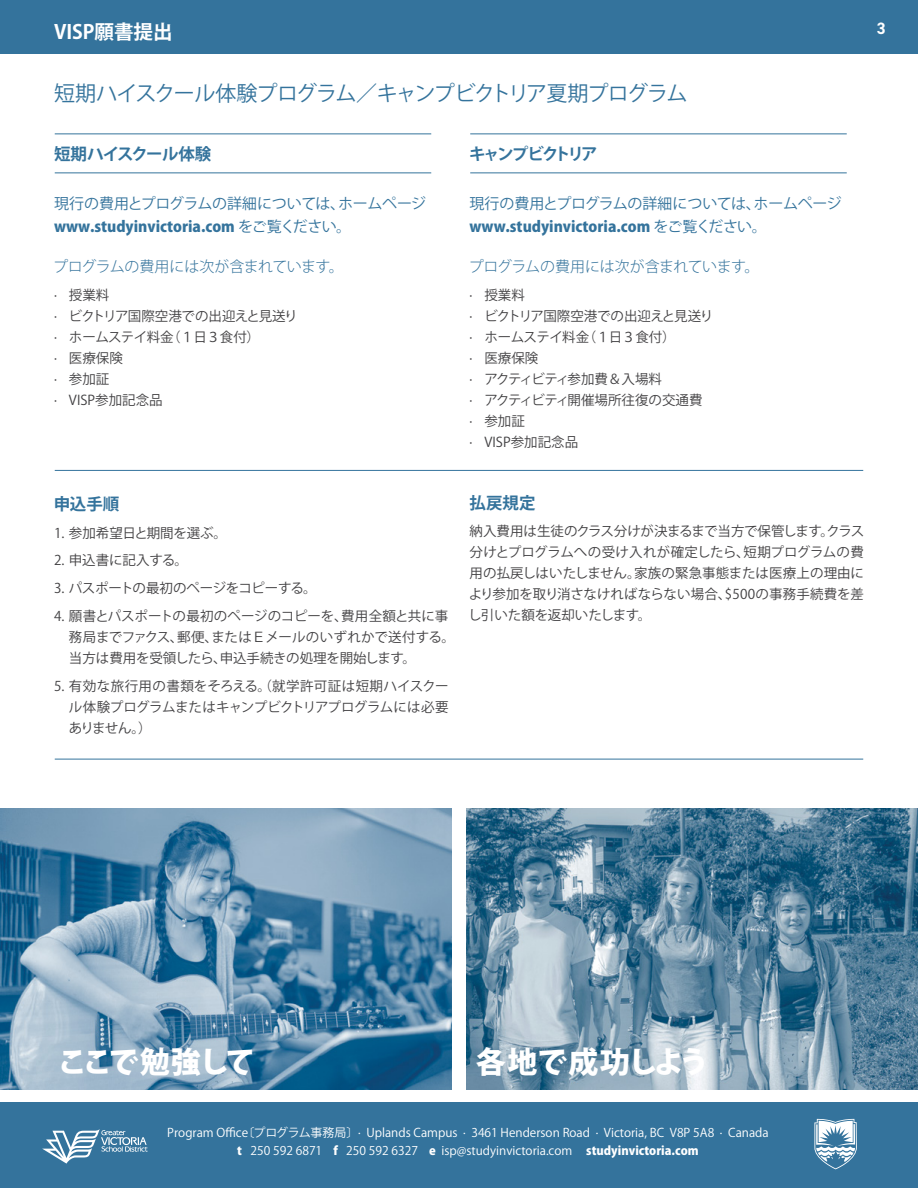
<style>
.page{position:relative;width:918px;height:1188px;background:#fff}
.page>*{position:absolute;margin:0;border:0;box-sizing:border-box;transform-origin:0 0}
.t1{font:800 30px "Koz Go Pro";letter-spacing:-.01em;color:#fff}
.t2{font:800 30px "Koz Go Pro";letter-spacing:-.1em;color:#fff}
.t3{font:21px "Koz Go Pro";letter-spacing:-.05em;color:#34739c}
.t4{font:700 19.5px "Koz Go Pro";color:#fff}
.t5{font:700 16.5px "Koz Go Pro";letter-spacing:-.04em;color:#34739c}
.t6{font:700 16.5px "Koz Go Pro";letter-spacing:-.15em;color:#34739c}
.t7{font:700 16.5px "DIN2014";color:#fff}
.t8{font:15px/22.5px "Koz Go Pro";letter-spacing:-.02em;color:#34739c}
.t9{font:300 15px "Koz Go Pro";letter-spacing:-.03em;color:#34739c}
.t10{font:13.5px/21px "Koz Go Pro";letter-spacing:-.005em;color:#414042}
.t11{font:13.5px "Koz Go Pro";letter-spacing:-.03em;color:#414042}
.t12{font:12px/18px "Koz Go Pro";color:#fff;text-align:center}
.s1{font-weight:800}
</style>
<div class="page">
<div style="left:0;top:0;width:918px;height:54px;background:#34739c"></div>
<hr style="left:55px;top:470px;width:808px;height:1px;background:#34739c">
<hr style="left:55px;top:759px;width:808px;height:1px;background:#34739c">
<hr style="left:55px;top:172px;width:376px;height:1px;background:#34739c">
<hr style="left:55px;top:134px;width:376px;height:1px;background:#34739c">
<hr style="left:470px;top:134px;width:377px;height:1px;background:#34739c">
<hr style="left:470px;top:172px;width:377px;height:1px;background:#34739c">
<img style="left:0;top:809px;width:452px;height:281px">
<img style="left:466px;top:809px;width:452px;height:281px">
<div style="left:0;top:1103px;width:918px;height:85px;background:#34739c"></div>
<svg style="left:814px;top:1119px;width:43px;height:50px"></svg>
<svg style="left:42px;top:1129px;width:106px;height:35px"></svg>
<h3 class="t4" style="left:54px;top:19px;width:120px">VISP願書提出</h3>
<h2 class="t3" style="left:54px;top:80px;width:635px">短期ハイスクール体験プログラム／キャンプビクトリア夏期プログラム</h2>
<p class="t5" style="left:54px;top:143px;width:159px">短期ハイスクール体験</p>
<p class="t8" style="left:54px;top:193px;width:374px">現行の費用とプログラムの詳細については、ホームページ<span class="s1">www.studyinvictoria.com</span> をご覧ください。</p>
<p class="t9" style="left:53px;top:257px;width:292px">プログラムの費用には次が含まれています。</p>
<p class="t10" style="left:54px;top:285px;width:245px">· 授業料<br>· ビクトリア国際空港での出迎えと見送り· ホームステイ料金（１日３食付）<br>· 医療保険<br>· 参加証<br>· VISP参加記念品</p>
<p class="t6" style="left:469px;top:143px;width:130px">キャンプビクトリア</p>
<p class="t8" style="left:470px;top:193px;width:374px">現行の費用とプログラムの詳細については、ホームページ<span class="s1">www.studyinvictoria.com</span> をご覧ください。</p>
<p class="t9" style="left:469px;top:257px;width:292px">プログラムの費用には次が含まれています。</p>
<p class="t10" style="left:470px;top:285px;width:245px">· 授業料<br>· ビクトリア国際空港での出迎えと見送り· ホームステイ料金（１日３食付）<br>· 医療保険<br>· アクティビティ参加費＆入場料<br>· アクティビティ開催場所往復の交通費<br>· 参加証<br>· VISP参加記念品</p>
<p class="t7" style="left:877px;top:18px;width:10px">3</p>
<p class="t5" style="left:54px;top:493px;width:67px">申込手順</p>
<p class="t10" style="left:54px;top:523px;width:175px">1. 参加希望日と期間を選ぶ。</p>
<p class="t10" style="left:54px;top:550px;width:136px">2. 申込書に記入する。</p>
<p class="t11" style="left:54px;top:579px;width:264px">3. パスポートの最初のページをコピーする。</p>
<p class="t10" style="left:69px;top:606px;width:387px;text-indent:-15px">4. 願書とパスポートの最初のページのコピーを、費用全額と共に事務局までファクス、郵便、またはＥメールのいずれかで送付する。当方は費用を受領したら、申込手続きの処理を開始します。</p>
<p class="t10" style="left:69px;top:676px;width:381px;text-align:justify;text-indent:-15px">5. 有効な旅行用の書類をそろえる。（就学許可証は短期ハイスクール体験プログラムまたはキャンプビクトリアプログラムには必要ありません。）</p>
<p class="t5" style="left:470px;top:492px;width:67px">払戻規定</p>
<p class="t10" style="left:468px;top:521px;width:398px;text-align:justify">納入費用は生徒のクラス分けが決まるまで当方で保管します。クラス分けとプログラムへの受け入れが確定したら、短期プログラムの費用の払戻しはいたしません。家族の緊急事態または医療上の理由により参加を取り消さなければならない場合、$500の事務手続費を差し引いた額を返却いたします。</p>
<h1 class="t2" style="left:57px;top:1043px;width:199px">ここで勉強して</h1>
<h1 class="t1" style="left:476px;top:1043px;width:235px">各地で成功しよう</h1>
<p class="t12" style="left:167px;top:1124px;width:603px">Program Office〔プログラム事務局〕· Uplands Campus · 3461 Henderson Road · Victoria, BC V8P 5A8 · Canada <span class="s1">t</span> 250 592 6871 <span class="s1">f</span> 250 592 6327 <span class="s1">e</span> isp@studyinvictoria.com <span class="s1">studyinvictoria.com</span></p>
</div>
